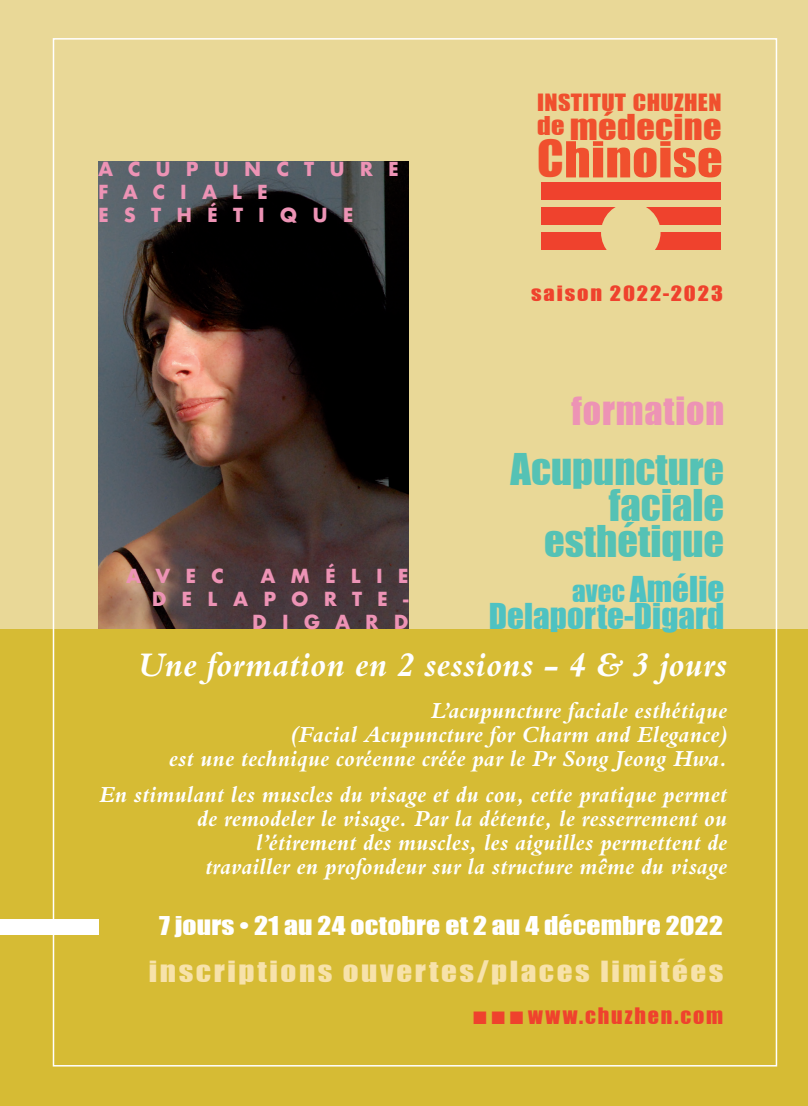
<style>
.page{position:relative;width:808px;height:1106px;background:#e9d897}
.page>*{position:absolute;margin:0;border:0;box-sizing:border-box;transform-origin:0 0}
.t1{font:45.75px "Impact";letter-spacing:.01em;color:#f0502e;scale:1.1 1}
.t2{font:40.5px/36px "Impact";color:#55c2b5;text-align:right}
.t3{font:italic 700 36px "Bembo";color:#fff}
.t4{font:36px "Impact";letter-spacing:.025em;color:#ed93b5}
.t5{font:33px/27px "Impact";color:#4ec2c2;text-align:right}
.t6{font:33px "Impact";letter-spacing:.01em;color:#f0502e;scale:1.1 1}
.t7{font:27px "Impact";letter-spacing:.08em;color:#f7e2aa;scale:1.15 1}
.t8{font:italic 700 24px/24px "Bembo";letter-spacing:.005em;color:#fff;text-align:right}
.t9{font:24px "Impact";letter-spacing:.005em;color:#fff;scale:1.15 1}
.t10{font:22.05px "Impact";letter-spacing:.015em;color:#f0502e;scale:1.1 1}
.t11{font:21px "Impact";letter-spacing:.085em;color:#ef422d;scale:1.05 1}
.t12{font:19.5px "Impact";letter-spacing:.085em;color:#ef422d;scale:1.15 1}
.t13{font:700 18.9px/22.6px "Futura";letter-spacing:.8em;color:#ed93b5;text-align:right}
.s1{font-size:48px}
.s2{font-size:27px}
</style>
<div class="page">
<div style="left:0;top:629px;width:808px;height:477px;background:#d6bb34"></div>
<div style="left:541px;top:183px;width:180px;height:17px;background:#ef422d"></div>
<div style="left:541px;top:207px;width:180px;height:18px;background:#ef422d"></div>
<div style="left:541px;top:232px;width:180px;height:18px;background:#ef422d"></div>
<div style="left:601px;top:203px;width:59px;height:59px;background:#e9d897;border-radius:50%"></div>
<div style="left:0;top:919px;width:98px;height:15px;background:#fff"></div>
<img style="left:98px;top:161px;width:311px;height:468px">
<p class="t13" style="left:98px;top:158px;width:302px;text-align:left">ACUPUNCTURE<br>FACIALE<br>ESTHÉTIQUE</p>
<p class="t13" style="left:152px;top:564px;width:258px">AMÉLIE<br>DELAPORTE-<br>DIGARD</p>
<p class="t13" style="left:126px;top:564px;width:99px">AVEC</p>
<p class="t10" style="left:537px;top:87px;width:169px">INSTITUT CHUZHEN</p>
<h3 class="t6" style="left:537px;top:104px;width:169px"><sup>de</sup> médecine</h3>
<h1 class="t1" style="left:537px;top:128px;width:170px"><span class="s1">C</span>hinoise</h1>
<p class="t12" style="left:531px;top:280px;width:168px">saison 2022-2023</p>
<h3 class="t4" style="left:571px;top:386px;width:154px">formation</h3>
<h2 class="t2" style="left:510px;top:449px;width:215px">Acupuncture faciale esthétique</h2>
<h3 class="t5" style="left:489px;top:574px;width:237px"><span class="s2">avec</span> Amélie<br>Delaporte-Digard</h3>
<h3 class="t3" style="left:138px;top:645px;width:591px">Une formation en 2 sessions - 4 &amp; 3 jours</h3>
<p class="t8" style="left:169px;top:698px;width:560px">L’acupuncture faciale esthétique<br>(Facial Acupuncture for Charm and Elegance)<br>est une technique coréenne créée par le Pr Song Jeong Hwa.</p>
<p class="t8" style="left:99px;top:782px;width:630px">En stimulant les muscles du visage et du cou, cette pratique permet de remodeler le visage. Par la détente, le resserrement ou l’étirement des muscles, les aiguilles permettent de<br>travailler en profondeur sur la structure même du visage</p>
<p class="t9" style="left:159px;top:908px;width:492px">7 jours • 21 au 24 octobre et 2 au 4 décembre 2022</p>
<p class="t7" style="left:149px;top:952px;width:501px">inscriptions ouvertes/places limitées</p>
<p class="t11" style="left:473px;top:1000px;width:240px">■ ■ ■ www.chuzhen.com</p>
</div>
